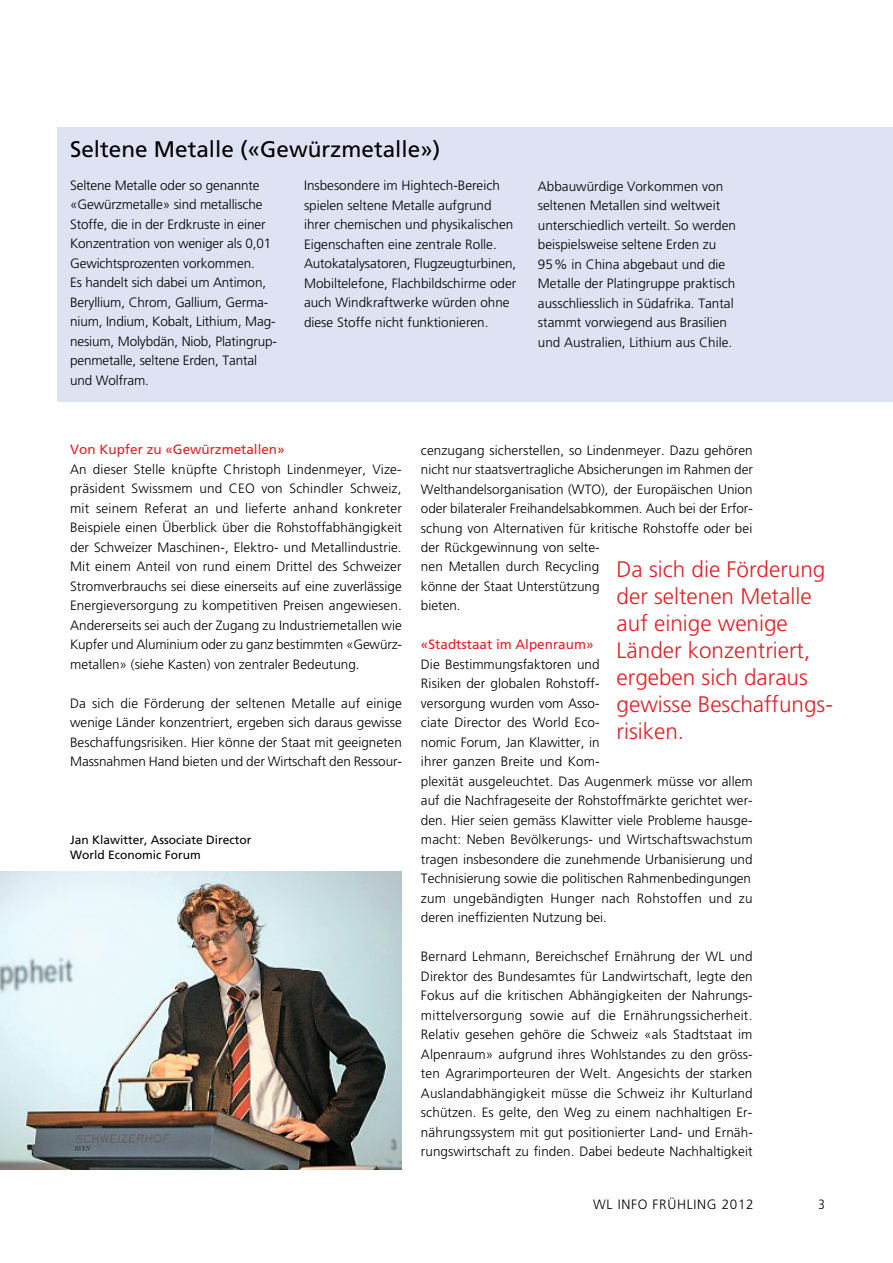
<style>
.page{position:relative;width:893px;height:1263px;background:#fff}
.page>*{position:absolute;margin:0;border:0;box-sizing:border-box;transform-origin:0 0}
.t1{font:300 22.5px/27px "Frutiger";color:#e31f25}
.t2{font:22.5px "Frutiger";color:#000}
.t3{font:300 13.5px/19.5px "Frutiger";color:#000}
.t4{font:13.5px "Frutiger";color:#e31f25}
.t5{font:300 13.5px "Frutiger";letter-spacing:.05em;color:#000}
.t6{font:300 condensed 13.5px "Frutiger";color:#000}
.t7{font:12px/14.4px "Frutiger";color:#000}
</style>
<div class="page">
<div style="left:57px;top:128px;width:836px;height:274px;background:#dee2f3"></div>
<img style="left:0;top:872px;width:402px;height:297px">
<h1 class="t2" style="left:70px;top:136px;width:372px">Seltene Metalle («Gewürzmetalle»)</h1>
<p class="t3" style="left:70px;top:175px;width:208px">Seltene Metalle oder so genannte «Gewürzmetalle» sind metallische Stoffe, die in der Erdkruste in einer Konzentration von weniger als 0,01<br>Gewichtsprozenten vorkommen.<br>Es handelt sich dabei um Antimon, Beryllium, Chrom, Gallium, Germa&shy;nium, Indium, Kobalt, Lithium, Mag&shy;nesium, Molybdän, Niob, Platingrup&shy;penmetalle, seltene Erden, Tantal und Wolfram.</p>
<p class="t3" style="left:304px;top:176px;width:214px">Insbesondere im Hightech-Bereich spielen seltene Metalle aufgrund ihrer chemischen und physikalischen Eigenschaften eine zentrale Rolle.<br>Autokatalysatoren, Flugzeugturbinen, Mobiltelefone, Flachbildschirme oder auch Windkraftwerke würden ohne diese Stoffe nicht funktionieren.</p>
<p class="t3" style="left:538px;top:176px;width:200px">Abbauwürdige Vorkommen von seltenen Metallen sind weltweit unterschiedlich verteilt. So werden beispielsweise seltene Erden zu 95% in China abgebaut und die Metalle der Platingruppe praktisch ausschliesslich in Südafrika. Tantal stammt vorwiegend aus Brasilien und Australien, Lithium aus Chile.</p>
<p class="t4" style="left:70px;top:442px;width:216px">Von Kupfer zu «Gewürzmetallen»</p>
<p class="t3" style="left:70px;top:459px;width:333px;text-align:justify">An dieser Stelle knüpfte Christoph Lindenmeyer, Vize&shy;präsident Swissmem und CEO von Schindler Schweiz, mit seinem Referat an und lieferte anhand konkreter Beispiele einen Überblick über die Rohstoffabhängigkeit der Schweizer Maschinen-, Elektro- und Metallindustrie.<br>Mit einem Anteil von rund einem Drittel des Schweizer Stromverbrauchs sei diese einerseits auf eine zuverlässige Energieversorgung zu kompetitiven Preisen angewiesen.<br>Andererseits sei auch der Zugang zu Industriemetallen wie Kupfer und Aluminium oder zu ganz bestimmten «Gewürz&shy;metallen» (siehe Kasten) von zentraler Bedeutung.</p>
<p class="t3" style="left:70px;top:693px;width:333px;text-align:justify">Da sich die Förderung der seltenen Metalle auf einige wenige Länder konzentriert, ergeben sich daraus gewisse Beschaffungsrisiken. Hier könne der Staat mit geeigneten Massnahmen Hand bieten und der Wirtschaft den Ressour-</p>
<p class="t7" style="left:70px;top:833px;width:183px">Jan Klawitter, Associate Director<br>World Economic Forum</p>
<p class="t3" style="left:421px;top:440px;width:333px">cenzugang sicherstellen, so Lindenmeyer. Dazu gehören nicht nur staatsvertragliche Absicherungen im Rahmen der Welthandelsorganisation (WTO), der Europäischen Union oder bilateraler Freihandelsabkommen. Auch bei der Erfor&shy;schung von Alternativen für kritische Rohstoffe oder bei der Rückgewinnung von selte-<br>nen Metallen durch Recycling<br>könne der Staat Unterstützung<br>bieten.</p>
<p class="t4" style="left:421px;top:637px;width:174px">«Stadtstaat im Alpenraum»</p>
<p class="t3" style="left:421px;top:654px;width:333px">Die Bestimmungsfaktoren und<br>Risiken der globalen Rohstoff-<br>versorgung wurden vom Asso-<br>ciate Director des World Eco-<br>nomic Forum, Jan Klawitter, in<br>ihrer ganzen Breite und Kom-<br>plexität ausgeleuchtet. Das Augenmerk müsse vor allem auf die Nachfrageseite der Rohstoffmärkte gerichtet wer&shy;den. Hier seien gemäss Klawitter viele Probleme hausge&shy;macht: Neben Bevölkerungs- und Wirtschaftswachstum tragen insbesondere die zunehmende Urbanisierung und Technisierung sowie die politischen Rahmenbedingungen zum ungebändigten Hunger nach Rohstoffen und zu deren ineffizienten Nutzung bei.</p>
<p class="t3" style="left:421px;top:947px;width:333px;text-align:justify">Bernard Lehmann, Bereichschef Ernährung der WL und Direktor des Bundesamtes für Landwirtschaft, legte den Fokus auf die kritischen Abhängigkeiten der Nahrungs&shy;mittelversorgung sowie auf die Ernährungssicherheit.<br>Relativ gesehen gehöre die Schweiz «als Stadtstaat im Alpenraum» aufgrund ihres Wohlstandes zu den gröss&shy;ten Agrarimporteuren der Welt. Angesichts der starken Auslandabhängigkeit müsse die Schweiz ihr Kulturland schützen. Es gelte, den Weg zu einem nachhaltigen Er&shy;nährungssystem mit gut positionierter Land- und Ernäh&shy;rungswirtschaft zu finden. Dabei bedeute Nachhaltigkeit</p>
<h1 class="t1" style="left:617px;top:556px;width:218px">Da sich die Förderung der seltenen Metalle auf einige wenige<br>Länder konzentriert, ergeben sich daraus gewisse Beschaffungs&shy;risiken.</h1>
<p class="t5" style="left:593px;top:1197px;width:162px">WL INFO FRÜHLING 2012</p>
<p class="t6" style="left:818px;top:1197px;width:8px">3</p>
</div>
